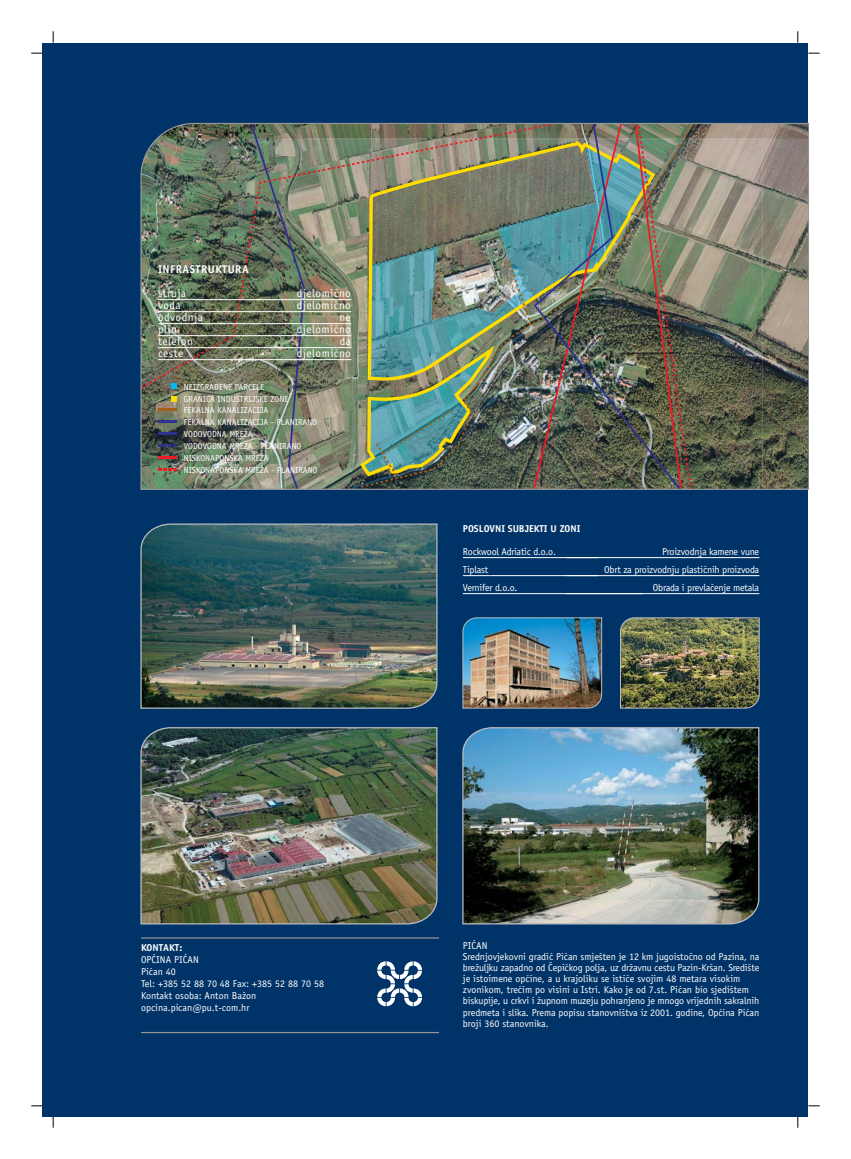
<style>
.page{position:relative;width:851px;height:1159px;background:#fff}
.page>*{position:absolute;margin:0;border:0;box-sizing:border-box;transform-origin:0 0}
.t1{font:11.25px "Officina Sans";letter-spacing:.04em;color:#fff}
.t2{font:700 11.25px "Officina Sans";letter-spacing:.04em;color:#fff}
.t3{font:10px/11.1px "Officina Sans";letter-spacing:-.015em;color:#fff}
.t4{font:700 10px "Officina Sans";letter-spacing:-.005em;color:#fff}
.t5{font:8.75px/11.9px "Officina Sans";color:#fff}
</style>
<div class="page">
<svg style="left:31px;top:1105px;width:12px;height:1px"></svg>
<svg style="left:31px;top:53px;width:12px;height:1px"></svg>
<svg style="left:53px;top:31px;width:1px;height:12px"></svg>
<svg style="left:797px;top:31px;width:1px;height:12px"></svg>
<div style="left:43px;top:43px;width:765px;height:1073px;background:#003367"></div>
<svg style="left:377px;top:961px;width:45px;height:45px"></svg>
<img style="left:140px;top:727px;width:298px;height:198px">
<img style="left:462px;top:617px;width:140px;height:92px">
<img style="left:620px;top:617px;width:140px;height:92px">
<img style="left:462px;top:727px;width:298px;height:198px">
<img style="left:140px;top:523px;width:298px;height:186px">
<hr style="left:463px;top:557px;width:44px;height:1px;background:#fff">
<svg style="left:507px;top:557px;width:51px;height:1px"></svg>
<hr style="left:558px;top:557px;width:40px;height:1px;background:#fff">
<hr style="left:566px;top:557px;width:103px;height:1px;background:#fff">
<hr style="left:669px;top:557px;width:45px;height:1px;background:#fff">
<svg style="left:713px;top:557px;width:46px;height:1px"></svg>
<svg style="left:463px;top:575px;width:27px;height:1px"></svg>
<hr style="left:491px;top:575px;width:107px;height:1px;background:#fff">
<hr style="left:566px;top:575px;width:76px;height:1px;background:#fff">
<hr style="left:642px;top:575px;width:61px;height:1px;background:#fff">
<svg style="left:703px;top:575px;width:56px;height:1px"></svg>
<hr style="left:468px;top:593px;width:32px;height:1px;background:#fff">
<svg style="left:500px;top:593px;width:17px;height:1px"></svg>
<hr style="left:517px;top:593px;width:81px;height:1px;background:#fff">
<hr style="left:598px;top:593px;width:68px;height:1px;background:#fff">
<svg style="left:666px;top:593px;width:93px;height:1px"></svg>
<hr style="left:141px;top:937px;width:298px;height:1px;background:#939598">
<hr style="left:141px;top:1032px;width:298px;height:1px;background:#939598">
<img style="left:140px;top:122px;width:668px;height:368px">
<svg style="left:158px;top:299px;width:29px;height:1px"></svg>
<hr style="left:187px;top:299px;width:147px;height:1px;background:#fff">
<svg style="left:334px;top:299px;width:17px;height:1px"></svg>
<svg style="left:158px;top:311px;width:23px;height:1px"></svg>
<hr style="left:181px;top:311px;width:153px;height:1px;background:#fff">
<svg style="left:334px;top:311px;width:17px;height:1px"></svg>
<hr style="left:158px;top:323px;width:45px;height:1px;background:#fff">
<hr style="left:203px;top:323px;width:142px;height:1px;background:#fff">
<svg style="left:158px;top:335px;width:19px;height:1px"></svg>
<hr style="left:177px;top:335px;width:157px;height:1px;background:#fff">
<svg style="left:334px;top:335px;width:17px;height:1px"></svg>
<svg style="left:158px;top:347px;width:35px;height:1px"></svg>
<hr style="left:193px;top:347px;width:152px;height:1px;background:#fff">
<svg style="left:158px;top:359px;width:26px;height:1px"></svg>
<hr style="left:184px;top:359px;width:113px;height:1px;background:#fff">
<hr style="left:297px;top:359px;width:37px;height:1px;background:#fff">
<svg style="left:334px;top:359px;width:17px;height:1px"></svg>
<svg style="left:158px;top:409px;width:18px;height:2px"></svg>
<hr style="left:158px;top:420px;width:18px;height:3px;background:#2e3092">
<svg style="left:170px;top:383px;width:6px;height:6px"></svg>
<svg style="left:170px;top:396px;width:6px;height:6px"></svg>
<hr style="left:158px;top:432px;width:18px;height:3px;background:#2e3092">
<hr style="left:158px;top:456px;width:18px;height:3px;background:#ed1c24">
<svg style="left:158px;top:444px;width:18px;height:3px"></svg>
<svg style="left:158px;top:468px;width:18px;height:3px"></svg>
<p class="t2" style="left:158px;top:264px;width:92px">INFRASTRUKTURA</p>
<p class="t1" style="left:158px;top:288px;width:30px">struja</p>
<p class="t1" style="left:297px;top:288px;width:55px">djelomiËno</p>
<p class="t1" style="left:158px;top:300px;width:24px">voda</p>
<p class="t1" style="left:297px;top:300px;width:55px">djelomiËno</p>
<p class="t1" style="left:158px;top:312px;width:46px">odvodnja</p>
<p class="t1" style="left:339px;top:312px;width:13px">ne</p>
<p class="t1" style="left:158px;top:324px;width:20px">plin</p>
<p class="t1" style="left:297px;top:324px;width:55px">djelomiËno</p>
<p class="t1" style="left:158px;top:336px;width:36px">telefon</p>
<p class="t1" style="left:340px;top:336px;width:13px">da</p>
<p class="t1" style="left:158px;top:348px;width:27px">ceste</p>
<p class="t1" style="left:297px;top:348px;width:55px">djelomiËno</p>
<p class="t5" style="left:184px;top:381px;width:135px">NEIZGRA–ENE PARCELE<br>GRANICA INDUSTRIJSKE ZONE<br>FEKALNA KANALIZACIJA<br>FEKALNA KANALIZACIJA - PLANIRANO<br>VODOVODNA MREÆA<br>VODOVODNA MREÆA - PLANIRANO<br>NISKONAPONSKA MREÆA<br>NISKONAPONSKA MREÆA - PLANIRANO</p>
<p class="t4" style="left:463px;top:524px;width:119px">POSLOVNI SUBJEKTI U ZONI</p>
<p class="t3" style="left:463px;top:547px;width:95px">Rockwool Adriatic d.o.o.</p>
<p class="t3" style="left:662px;top:547px;width:99px">Proizvodnja kamene vune</p>
<p class="t3" style="left:463px;top:565px;width:27px">Tiplast</p>
<p class="t3" style="left:604px;top:565px;width:156px">Obrt za proizvodnju plastiËnih proizvoda</p>
<p class="t3" style="left:463px;top:583px;width:56px">Vernifer d.o.o.</p>
<p class="t3" style="left:652px;top:583px;width:108px">Obrada i prevlaËenje metala</p>
<p class="t4" style="left:141px;top:943px;width:43px">KONTAKT:</p>
<p class="t3" style="left:141px;top:954px;width:184px;line-height:12px">OPΔINA PIΔAN<br>PiÊan 40<br>Tel: +385 52 88 70 48 Fax: +385 52 88 70 58<br>Kontakt osoba: Anton Baæon opcina.pican@pu.t-com.hr</p>
<p class="t3" style="left:463px;top:940px;width:298px">PIΔAN<br>Srednjovjekovni gradiÊ PiÊan smjeπten je 12 km jugoistoËno od Pazina, na breæuljku zapadno od »epiÊkog polja, uz dræavnu cestu Pazin-Krπan. Srediπte je istoimene opÊine, a u krajoliku se istiËe svojim 48 metara visokim zvonikom, treÊim po visini u Istri. Kako je od 7.st. PiÊan bio sjediπtem biskupije, u crkvi i æupnom muzeju pohranjeno je mnogo vrijednih sakralnih predmeta i slika. Prema popisu stanovniπtva iz 2001. godine, OpÊina PiÊan broji 360 stanovnika.</p>
</div>
